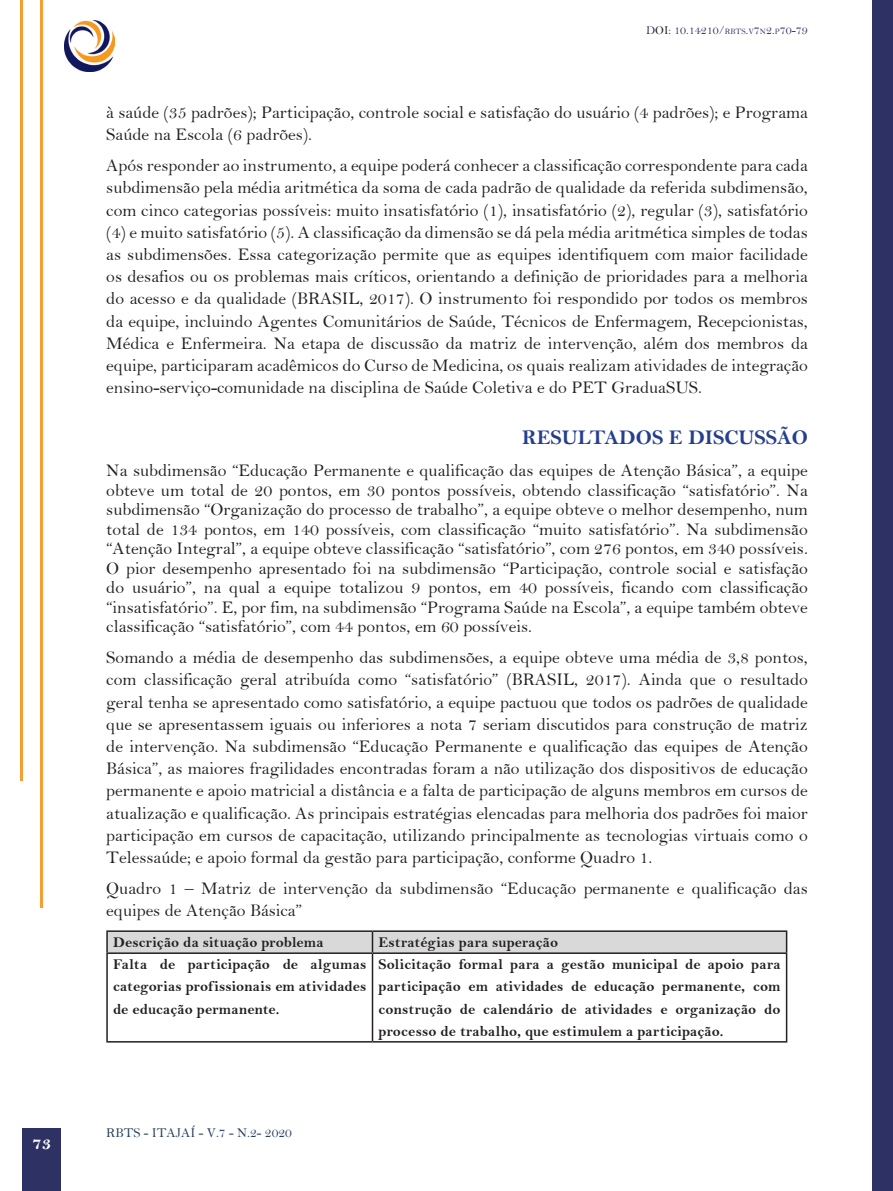
<style>
.page{position:relative;width:893px;height:1191px;background:#fff}
.page>*{position:absolute;margin:0;border:0;box-sizing:border-box;transform-origin:0 0}
.SUBTITULO{font:21px "Bell MT Bold";color:#253f8e}
.t1{font:18px "Bell MT Bold";color:#fff}
.TEXTO{font:17.85px/22.2px "Bell";color:#231f20;text-align:justify}
.TEXTO-2{font:15px/22.2px "Bell MT Bold";letter-spacing:.005em;color:#231f20;text-align:justify}
.t2{font:13.5px "Bell";color:#233d5a}
.t3{font:12px "Bell";color:#2e3163}
.s1{color:#231f20}
.s2{font-size:8.25px}
</style>
<div class="page">
<div style="left:23px;top:1128px;width:38px;height:63px;background:#2d3163"></div>
<div style="left:872px;top:0;width:21px;height:1191px;background:#2d3163"></div>
<hr style="left:40px;top:0;width:3px;height:908px;background:#f89d32">
<hr style="left:20px;top:0;width:3px;height:780px;background:#f89d32">
<img style="left:64px;top:20px;width:51px;height:52px">
<hr style="left:106px;top:930px;width:266px;height:2px;background:#231f20">
<hr style="left:106px;top:932px;width:2px;height:20px;background:#231f20">
<hr style="left:372px;top:930px;width:415px;height:2px;background:#231f20">
<div style="left:107px;top:931px;width:680px;height:21px;background:#d9d9d9"></div>
<hr style="left:106px;top:952px;width:266px;height:2px;background:#231f20">
<hr style="left:106px;top:954px;width:2px;height:87px;background:#231f20">
<hr style="left:372px;top:952px;width:415px;height:2px;background:#231f20">
<hr style="left:372px;top:954px;width:1px;height:87px;background:#231f20">
<hr style="left:786px;top:954px;width:1px;height:87px;background:#231f20">
<hr style="left:106px;top:1041px;width:266px;height:1px;background:#231f20">
<hr style="left:372px;top:1041px;width:415px;height:1px;background:#231f20">
<p class="t1" style="left:32px;top:1132px;width:21px">73</p>
<p class="t3" style="left:646px;top:23px;width:163px">D<span class="s1">OI</span>: 10.14210/<span class="s2">RBTS</span>.<span class="s2">V</span>7<span class="s2">N</span>2.<span class="s2">P</span>70-79</p>
<p class="TEXTO" style="left:106px;top:101px;width:703px">à saúde (35 padrões); Participação, controle social e satisfação do usuário (4 padrões); e Programa<br>Saúde na Escola (6 padrões).</p>
<p class="TEXTO" style="left:106px;top:154px;width:703px">Após responder ao instrumento, a equipe poderá conhecer a classificação correspondente para cada subdimensão pela média aritmética da soma de cada padrão de qualidade da referida subdimensão, com cinco categorias possíveis: muito insatisfatório (1), insatisfatório (2), regular (3), satisfatório (4) e muito satisfatório (5). A classificação da dimensão se dá pela média aritmética simples de todas as subdimensões. Essa categorização permite que as equipes identifiquem com maior facilidade os desafios ou os problemas mais críticos, orientando a definição de prioridades para a melhoria do acesso e da qualidade (BRASIL, 2017). O instrumento foi respondido por todos os membros da equipe, incluindo Agentes Comunitários de Saúde, Técnicos de Enfermagem, Recepcionistas, Médica e Enfermeira. Na etapa de discussão da matriz de intervenção, além dos membros da equipe, participaram acadêmicos do Curso de Medicina, os quais realizam atividades de integração ensino-serviço-comunidade na disciplina de Saúde Coletiva e do PET GraduaSUS.</p>
<p class="SUBTITULO" style="left:522px;top:425px;width:287px">RESULTADOS E DISCUSSÃO</p>
<p class="TEXTO" style="left:106px;top:461px;width:703px;line-height:19.5px">Na subdimensão “Educação Permanente e qualificação das equipes de Atenção Básica”, a equipe obteve um total de 20 pontos, em 30 pontos possíveis, obtendo classificação “satisfatório”. Na subdimensão “Organização do processo de trabalho”, a equipe obteve o melhor desempenho, num total de 134 pontos, em 140 possíveis, com classificação “muito satisfatório”. Na subdimensão “Atenção Integral”, a equipe obteve classificação “satisfatório”, com 276 pontos, em 340 possíveis.<br>O pior desempenho apresentado foi na subdimensão “Participação, controle social e satisfação do usuário”, na qual a equipe totalizou 9 pontos, em 40 possíveis, ficando com classificação “insatisfatório”. E, por fim, na subdimensão “Programa Saúde na Escola”, a equipe também obteve classificação “satisfatório”, com 44 pontos, em 60 possíveis.</p>
<p class="TEXTO" style="left:106px;top:646px;width:703px">Somando a média de desempenho das subdimensões, a equipe obteve uma média de 3,8 pontos, com classificação geral atribuída como “satisfatório” (BRASIL, 2017). Ainda que o resultado geral tenha se apresentado como satisfatório, a equipe pactuou que todos os padrões de qualidade que se apresentassem iguais ou inferiores a nota 7 seriam discutidos para construção de matriz de intervenção. Na subdimensão “Educação Permanente e qualificação das equipes de Atenção Básica”, as maiores fragilidades encontradas foram a não utilização dos dispositivos de educação permanente e apoio matricial a distância e a falta de participação de alguns membros em cursos de atualização e qualificação. As principais estratégias elencadas para melhoria dos padrões foi maior participação em cursos de capacitação, utilizando principalmente as tecnologias virtuais como o Telessaúde; e apoio formal da gestão para participação, conforme Quadro 1.</p>
<p class="TEXTO" style="left:106px;top:877px;width:703px">Quadro 1 – Matriz de intervenção da subdimensão “Educação permanente e qualificação das equipes de Atenção Básica”</p>
<p class="TEXTO-2" style="left:113px;top:931px;width:212px">Descrição da situação problema</p>
<p class="TEXTO-2" style="left:378px;top:931px;width:181px">Estratégias para superação</p>
<p class="TEXTO-2" style="left:113px;top:953px;width:255px">Falta de participação de algumas categorias profissionais em atividades de educação permanente.</p>
<p class="TEXTO-2" style="left:378px;top:953px;width:404px">Solicitação formal para a gestão municipal de apoio para participação em atividades de educação permanente, com construção de calendário de atividades e organização do processo de trabalho, que estimulem a participação.</p>
<p class="t2" style="left:106px;top:1124px;width:187px">RBTS - ITAJAÍ - V.7 - N.2- 2020</p>
</div>
